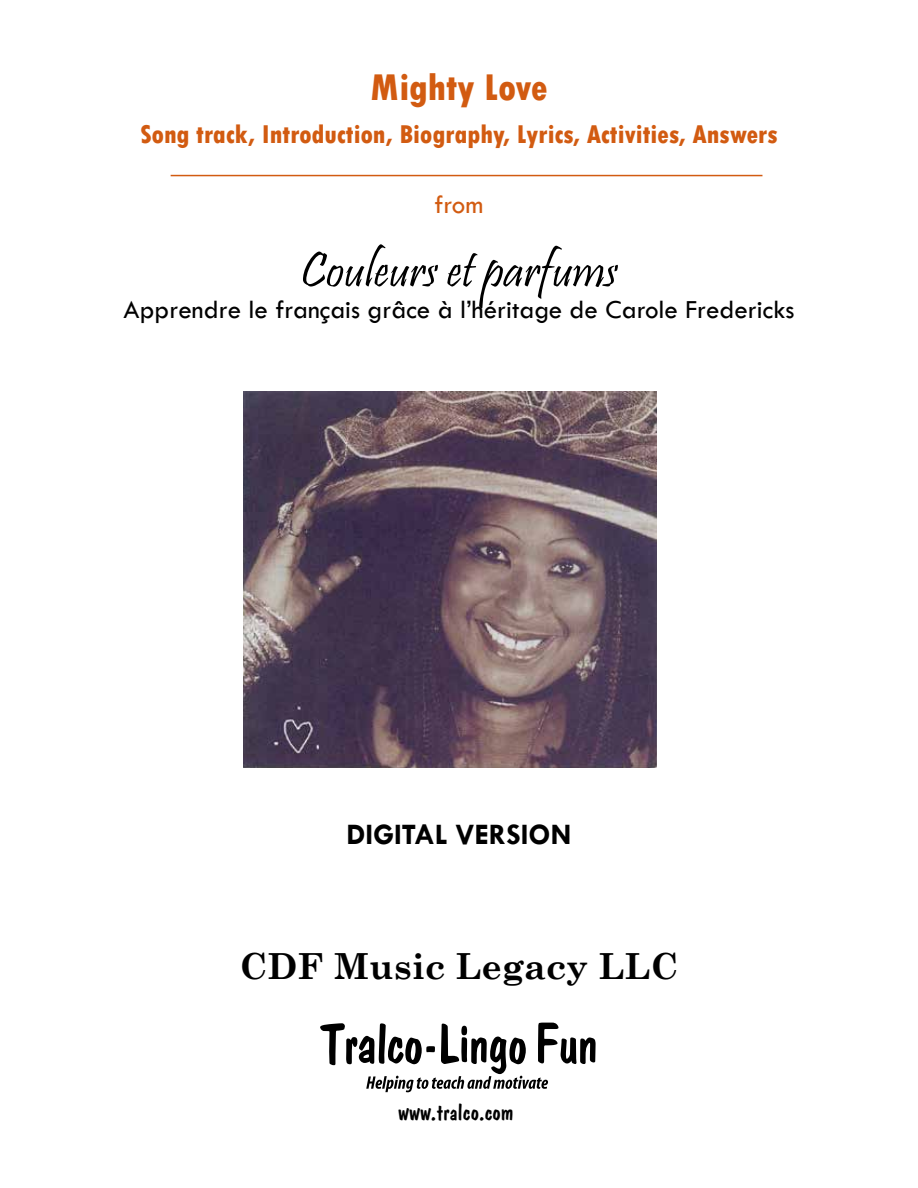
<style>
.page{position:relative;width:918px;height:1188px;background:#fff}
.page>*{position:absolute;margin:0;border:0;box-sizing:border-box;transform-origin:0 0}
.t1{font:51px "Pristina";color:#000}
.t2{font:800 condensed 39px "Tw Cen";color:#d25b11}
.t3{font:700 36px "Century Schoolbook";color:#000}
.t4{font:700 30px "Tw Cen";color:#000}
.t5{font:800 condensed 27px "Tw Cen";color:#d25b11}
.t6{font:27px "Tw Cen";color:#000}
.t7{font:27px "Tw Cen";color:#d25b11}
.t8{font:24px "Dom Casual BT";color:#000}
</style>
<div class="page">
<svg style="left:320px;top:1023px;width:276px;height:69px"></svg>
<img style="left:243px;top:392px;width:413px;height:375px">
<hr style="left:171px;top:175px;width:591px;height:1px;background:#d25b11">
<h2 class="t2" style="left:370px;top:64px;width:179px">Mighty Love</h2>
<p class="t5" style="left:140px;top:119px;width:639px">Song track, Introduction, Biography, Lyrics, Activities, Answers</p>
<p class="t7" style="left:435px;top:188px;width:50px">from</p>
<h1 class="t1" style="left:300px;top:242px;width:319px">Couleurs et parfums</h1>
<p class="t6" style="left:123px;top:294px;width:673px">Apprendre le français grâce à l’héritage de Carole Fredericks</p>
<p class="t4" style="left:347px;top:816px;width:226px">DIGITAL VERSION</p>
<h3 class="t3" style="left:240px;top:938px;width:440px">CDF Music Legacy LLC</h3>
<p class="t8" style="left:398px;top:1098px;width:117px">www.tralco.com</p>
</div>
